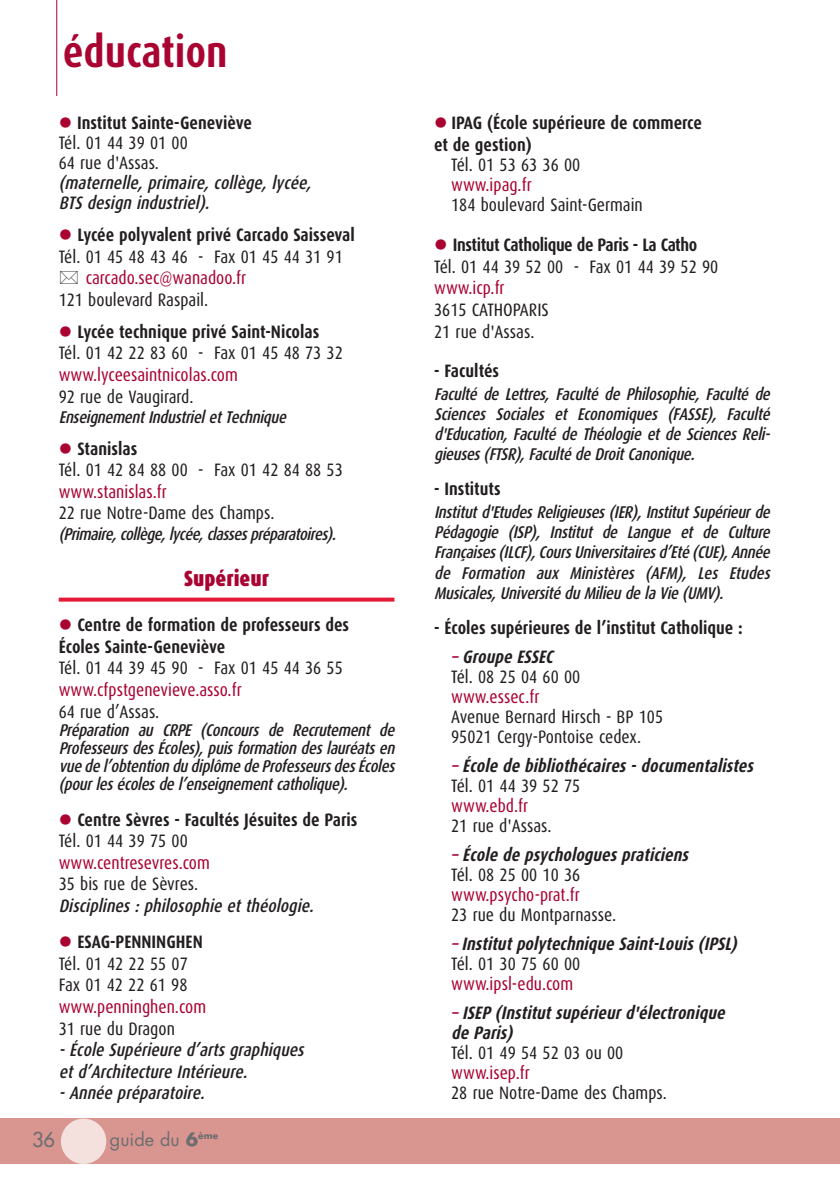
<style>
.page{position:relative;width:840px;height:1191px;background:#fff}
.page>*{position:absolute;margin:0;border:0;box-sizing:border-box;transform-origin:0 0}
.t1{font:700 44px "Dax Condensed";color:#a90332}
.t2{font:900 22px "Dax Condensed";color:#a90332}
.t3{font:20px "Futura";color:#6c6d70}
.t4{font:18px/20.2px "Dax Condensed";color:#231f20}
.t5{font:700 18px/21.6px "Dax Condensed";color:#231f20}
.t6{font:18px "Dax Condensed";color:#a90332}
.t7{font:italic 700 18px/20.2px "Dax Condensed";color:#231f20}
.t8{font:italic 500 18px/20px "Dax Condensed";color:#231f20}
.t9{font:700 18px "Dax Condensed";letter-spacing:-.025em;color:#231f20}
.t10{font:18px "Futura";color:#6c6d70}
.t11{font:italic 500 17px/20.2px "Dax Condensed";color:#231f20;text-align:justify}
.s1{font-weight:700}
.s2{font-weight:700;font-style:italic;color:#a90332}
.s3{font-weight:700;font-style:italic}
.s4{color:#a90332}
.s5{font-weight:400;font-style:normal}
</style>
<div class="page">
<svg style="left:59px;top:597px;width:335px;height:4px"></svg>
<div style="left:0;top:1118px;width:839px;height:45px;background:#d99691"></div>
<div style="left:61px;top:1118px;width:45px;height:46px;background:#f4e1de;border-radius:50%"></div>
<hr style="left:56px;top:0;width:1px;height:96px;background:#a90332">
<h1 class="t1" style="left:63px;top:33px;width:166px">éducation</h1>
<p class="t5" style="left:77px;top:113px;width:176px">Institut Sainte-Geneviève</p>
<p class="t4" style="left:59px;top:134px;width:130px">Tél. 01 44 39 01 00<br>64 rue d'Assas.</p>
<p class="t8" style="left:59px;top:174px;width:257px">(maternelle, primaire, collège, lycée,<br>BTS design industriel).</p>
<p class="t5" style="left:77px;top:225px;width:279px">Lycée polyvalent privé Carcado Saisseval</p>
<p class="t4" style="left:59px;top:247px;width:285px">Tél. 01 45 48 43 46 - Fax 01 45 44 31 91</p>
<p class="t6" style="left:86px;top:270px;width:162px">carcado.sec@wanadoo.fr</p>
<p class="t4" style="left:59px;top:290px;width:151px">121 boulevard Raspail.</p>
<p class="t5" style="left:77px;top:322px;width:243px">Lycée technique privé Saint-Nicolas</p>
<p class="t4" style="left:59px;top:344px;width:285px">Tél. 01 42 22 83 60 - Fax 01 45 48 73 32</p>
<p class="t6" style="left:59px;top:367px;width:180px">www.lyceesaintnicolas.com</p>
<p class="t4" style="left:59px;top:387px;width:136px">92 rue de Vaugirard.</p>
<p class="t11" style="left:59px;top:408px;width:232px">Enseignement Industriel et Technique</p>
<p class="t5" style="left:77px;top:439px;width:61px">Stanislas</p>
<p class="t4" style="left:59px;top:461px;width:285px">Tél. 01 42 84 88 00 - Fax 01 42 84 88 53</p>
<p class="t6" style="left:59px;top:484px;width:109px">www.stanislas.fr</p>
<p class="t4" style="left:59px;top:504px;width:217px">22 rue Notre-Dame des Champs.</p>
<p class="t11" style="left:59px;top:525px;width:282px">(Primaire, collège, lycée, classes préparatoires).</p>
<p class="t2" style="left:184px;top:569px;width:86px">Supérieur</p>
<p class="t5" style="left:59px;top:615px;width:292px;text-indent:19px">Centre de formation de professeurs des<br>Écoles Sainte-Geneviève</p>
<p class="t4" style="left:59px;top:659px;width:285px">Tél. 01 44 39 45 90 - Fax 01 45 44 36 55</p>
<p class="t6" style="left:59px;top:682px;width:184px">www.cfpstgenevieve.asso.fr</p>
<p class="t4" style="left:59px;top:702px;width:102px">64 rue d’Assas.</p>
<p class="t11" style="left:59px;top:721px;width:340px;line-height:18px">Préparation au CRPE (Concours de Recrutement de Professeurs des Écoles), puis formation des lauréats en vue de l’obtention du diplôme de Professeurs des Écoles (pour les écoles de l’enseignement catholique).</p>
<p class="t5" style="left:77px;top:809px;width:281px">Centre Sèvres - Facultés Jésuites de Paris</p>
<p class="t4" style="left:59px;top:832px;width:130px">Tél. 01 44 39 75 00</p>
<p class="t6" style="left:59px;top:854px;width:152px">www.centresevres.com</p>
<p class="t4" style="left:59px;top:875px;width:141px">35 bis rue de Sèvres.</p>
<p class="t8" style="left:59px;top:897px;width:260px">Disciplines : philosophie et théologie.</p>
<p class="t5" style="left:77px;top:932px;width:127px">ESAG-PENNINGHEN</p>
<p class="t4" style="left:59px;top:953px;width:130px;line-height:21.6px">Tél. 01 42 22 55 07<br>Fax 01 42 22 61 98</p>
<p class="t6" style="left:59px;top:998px;width:149px">www.penninghen.com</p>
<p class="t4" style="left:59px;top:1019px;width:118px">31 rue du Dragon</p>
<p class="t8" style="left:59px;top:1040px;width:250px;line-height:21.6px">- École Supérieure d’arts graphiques et d’Architecture Intérieure.</p>
<p class="t8" style="left:59px;top:1084px;width:151px">- Année préparatoire.</p>
<p class="t3" style="left:32px;top:1130px;width:25px">36</p>
<p class="t10" style="left:110px;top:1131px;width:110px">guide du <span class="s1">6</span><sup>ème</sup></p>
<p class="t5" style="left:434px;top:113px;width:269px;text-indent:17px">IPAG (École supérieure de commerce et de gestion)</p>
<p class="t4" style="left:451px;top:155px;width:130px">Tél. 01 53 63 36 00</p>
<p class="t6" style="left:451px;top:177px;width:82px">www.ipag.fr</p>
<p class="t4" style="left:451px;top:196px;width:193px">184 boulevard Saint-Germain</p>
<p class="t9" style="left:452px;top:237px;width:246px">Institut Catholique de Paris - La Catho</p>
<p class="t4" style="left:434px;top:257px;width:285px">Tél. 01 44 39 52 00 - Fax 01 44 39 52 90</p>
<p class="t6" style="left:434px;top:280px;width:72px">www.icp.fr</p>
<p class="t4" style="left:434px;top:300px;width:116px;line-height:21.8px">3615 CATHOPARIS<br>21 rue d'Assas.</p>
<p class="t5" style="left:434px;top:361px;width:66px">- Facultés</p>
<p class="t11" style="left:434px;top:385px;width:340px">Faculté de Lettres, Faculté de Philosophie, Faculté de Sciences Sociales et Economiques (FASSE), Faculté d'Education, Faculté de Théologie et de Sciences Reli&shy;gieuses (FTSR), Faculté de Droit Canonique.</p>
<p class="t5" style="left:434px;top:479px;width:68px">- Instituts</p>
<p class="t11" style="left:434px;top:503px;width:340px">Institut d'Etudes Religieuses (IER), Institut Supérieur de Pédagogie (ISP), Institut de Langue et de Culture Françaises (ILCF), Cours Universitaires d’Eté (CUE), Année de Formation aux Ministères (AFM), Les Etudes Musicales, Université du Milieu de la Vie (UMV).</p>
<p class="t5" style="left:434px;top:618px;width:310px">- Écoles supérieures de l’institut Catholique :</p>
<p class="t4" style="left:451px;top:647px;width:130px"><span class="s2">–</span> <span class="s3">Groupe ESSEC<br></span>Tél. 08 25 04 60 00</p>
<p class="t6" style="left:451px;top:688px;width:90px">www.essec.fr</p>
<p class="t4" style="left:451px;top:707px;width:213px">Avenue Bernard Hirsch - BP 105<br>95021 Cergy-Pontoise cedex.</p>
<p class="t7" style="left:451px;top:756px;width:307px"><span class="s4">–</span> École de bibliothécaires - documentalistes<br><span class="s5">Tél. 01 44 39 52 75</span></p>
<p class="t6" style="left:451px;top:798px;width:78px">www.ebd.fr</p>
<p class="t4" style="left:451px;top:817px;width:102px">21 rue d'Assas.</p>
<p class="t7" style="left:451px;top:845px;width:242px"><span class="s4">–</span> École de psychologues praticiens<br><span class="s5">Tél. 08 25 00 10 36</span></p>
<p class="t6" style="left:451px;top:887px;width:130px">www.psycho-prat.fr</p>
<p class="t4" style="left:451px;top:906px;width:166px">23 rue du Montparnasse.</p>
<p class="t7" style="left:451px;top:934px;width:291px"><span class="s4">–</span> Institut polytechnique Saint-Louis (IPSL)<br><span class="s5">Tél. 01 30 75 60 00</span></p>
<p class="t6" style="left:451px;top:976px;width:123px">www.ipsl-edu.com</p>
<p class="t7" style="left:451px;top:1003px;width:278px"><span class="s4">–</span> ISEP (Institut supérieur d'électronique de Paris)</p>
<p class="t4" style="left:451px;top:1043px;width:173px">Tél. 01 49 54 52 03 ou 00</p>
<p class="t6" style="left:451px;top:1065px;width:80px">www.isep.fr</p>
<p class="t4" style="left:451px;top:1084px;width:217px">28 rue Notre-Dame des Champs.</p>
</div>
